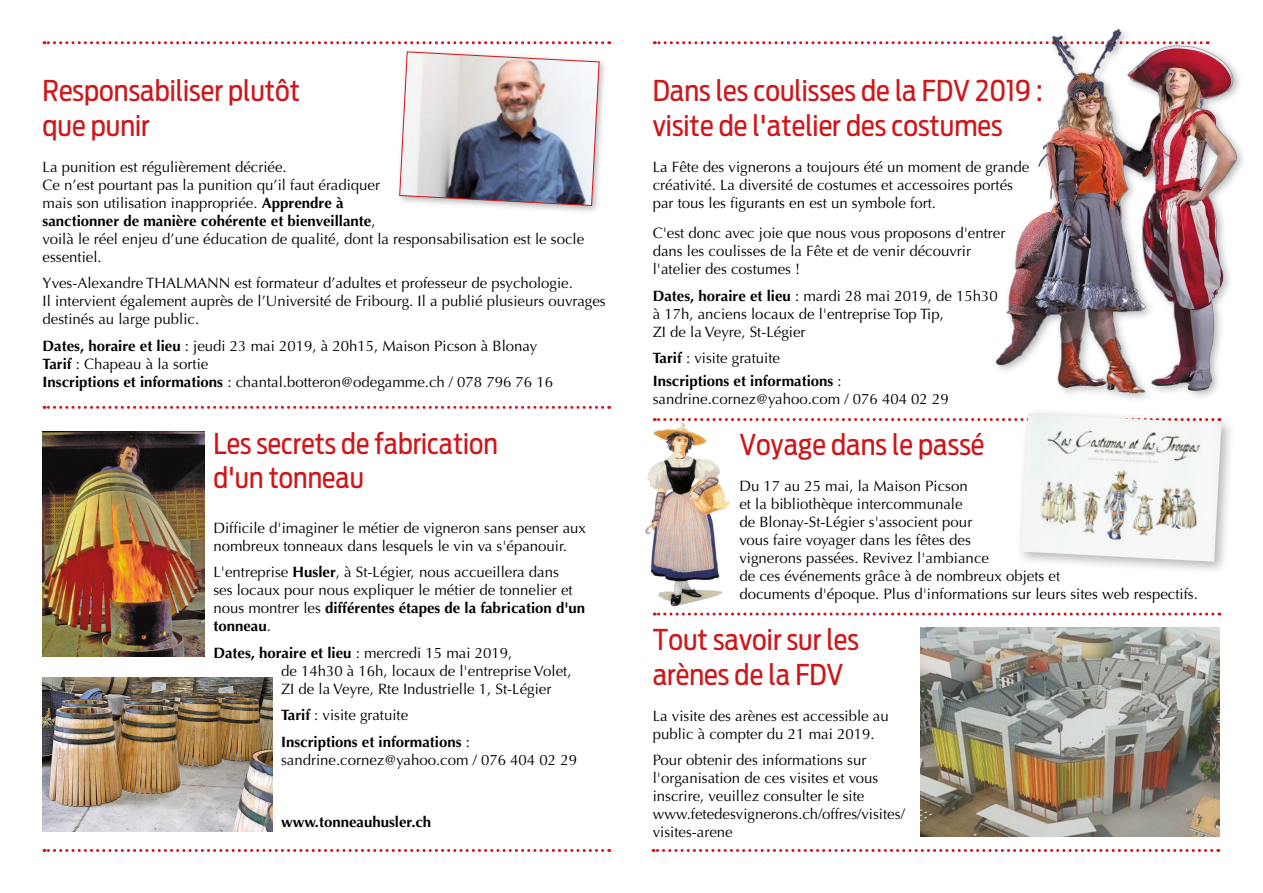
<style>
.page{position:relative;width:1263px;height:893px;background:#fff}
.page>*{position:absolute;margin:0;border:0;box-sizing:border-box;transform-origin:0 0}
.t1{font:28.5px/34.2px "Antenna Cond";color:#cd171a}
.t2{font:15px/18px "Optima";color:#000}
.t3{font:700 15px/26.5px "Optima";color:#000}
.s1{font-weight:700}
.s2{font-weight:400}
</style>
<div class="page">
<svg style="left:44px;top:41px;width:559px;height:3px"></svg>
<svg style="left:44px;top:849px;width:559px;height:3px"></svg>
<svg style="left:653px;top:849px;width:559px;height:3px"></svg>
<svg style="left:44px;top:406px;width:559px;height:3px"></svg>
<img style="left:43px;top:678px;width:230px;height:153px">
<img style="left:43px;top:431px;width:162px;height:226px">
<svg style="left:654px;top:41px;width:337px;height:3px"></svg>
<img style="left:992px;top:28px;width:251px;height:371px">
<svg style="left:654px;top:418px;width:358px;height:3px"></svg>
<svg style="left:654px;top:613px;width:559px;height:3px"></svg>
<div style="left:1014px;top:407px;width:221px;height:168px;background:#000;opacity:.3"></div>
<img style="left:1021px;top:413px;width:200px;height:149px">
<img style="left:645px;top:423px;width:85px;height:184px">
<img style="left:920px;top:627px;width:299px;height:210px">
<div style="left:395px;top:48px;width:213px;height:166px;background:#000;opacity:.3"></div>
<img style="left:399px;top:51px;width:200px;height:155px">
<h1 class="t1" style="left:43px;top:74px;width:259px">Responsabiliser plutôt que punir</h1>
<p class="t2" style="left:43px;top:158px;width:543px">La punition est régulièrement décriée.<br>Ce n’est pourtant pas la punition qu’il faut éradiquer<br>mais son utilisation inappropriée. <span class="s1">Apprendre à<br>sanctionner de manière cohérente et bienveillante</span>,<br>voilà le réel enjeu d’une éducation de qualité, dont la responsabilisation est le socle essentiel.</p>
<p class="t2" style="left:43px;top:274px;width:565px">Yves-Alexandre THALMANN est formateur d’adultes et professeur de psychologie.<br>Il intervient également auprès de l’Université de Fribourg. Il a publié plusieurs ouvrages destinés au large public.</p>
<p class="t2" style="left:43px;top:337px;width:512px"><span class="s1">Dates, horaire et lieu</span> : jeudi 23 mai 2019, à 20h15, Maison Picson à Blonay<br><span class="s1">Tarif</span> : Chapeau à la sortie<br><span class="s1">Inscriptions et informations</span> : chantal.botteron@odegamme.ch / 078 796 76 16</p>
<h1 class="t1" style="left:213px;top:427px;width:286px">Les secrets de fabrication d'un tonneau</h1>
<p class="t2" style="left:213px;top:519px;width:374px">Difficile d'imaginer le métier de vigneron sans penser aux nombreux tonneaux dans lesquels le vin va s'épanouir.</p>
<p class="t2" style="left:213px;top:563px;width:373px">L'entreprise <span class="s1">Husler</span>, à St-Légier, nous accueillera dans<br>ses locaux pour nous expliquer le métier de tonnelier et nous montrer les <span class="s1">différentes étapes de la fabrication d'un tonneau</span>.</p>
<p class="t2" style="left:281px;top:644px;width:292px;text-indent:-68px"><span class="s1">Dates, horaire et lieu</span> : mercredi 15 mai 2019,<br>de 14h30 à 16h, locaux de l'entreprise Volet,<br>ZI de la Veyre, Rte Industrielle 1, St-Légier</p>
<p class="t3" style="left:281px;top:702px;width:190px">Tarif <span class="s2">: visite gratuite<br></span>Inscriptions et informations <span class="s2">:</span></p>
<p class="t2" style="left:281px;top:751px;width:297px">sandrine.cornez@yahoo.com / 076 404 02 29</p>
<p class="t3" style="left:281px;top:809px;width:152px">www.tonneauhusler.ch</p>
<h1 class="t1" style="left:653px;top:74px;width:391px">Dans les coulisses de la FDV 2019 : visite de l'atelier des costumes</h1>
<p class="t2" style="left:653px;top:158px;width:378px">La Fête des vignerons a toujours été un moment de grande créativité. La diversité de costumes et accessoires portés par tous les figurants en est un symbole fort.</p>
<p class="t2" style="left:653px;top:225px;width:354px">C'est donc avec joie que nous vous proposons d'entrer dans les coulisses de la Fête et de venir découvrir l'atelier des costumes !</p>
<p class="t2" style="left:653px;top:287px;width:346px"><span class="s1">Dates, horaire et lieu</span> : mardi 28 mai 2019, de 15h30 à 17h, anciens locaux de l'entreprise Top Tip,<br>ZI de la Veyre, St-Légier</p>
<p class="t3" style="left:653px;top:347px;width:190px;line-height:22.2px">Tarif <span class="s2">: visite gratuite<br></span>Inscriptions et informations <span class="s2">:</span></p>
<p class="t2" style="left:653px;top:390px;width:297px">sandrine.cornez@yahoo.com / 076 404 02 29</p>
<h1 class="t1" style="left:739px;top:428px;width:247px">Voyage dans le passé</h1>
<p class="t2" style="left:739px;top:477px;width:460px">Du 17 au 25 mai, la Maison Picson<br>et la bibliothèque intercommunale<br>de Blonay-St-Légier s'associent pour<br>vous faire voyager dans les fêtes des<br>vignerons passées. Revivez l'ambiance<br>de ces événements grâce à de nombreux objets et<br>documents d'époque. Plus d'informations sur leurs sites web respectifs.</p>
<h1 class="t1" style="left:653px;top:623px;width:208px">Tout savoir sur les arènes de la FDV</h1>
<p class="t2" style="left:653px;top:707px;width:237px">La visite des arènes est accessible au public à compter du 21 mai 2019.</p>
<p class="t2" style="left:653px;top:751px;width:254px">Pour obtenir des informations sur l'organisation de ces visites et vous inscrire, veuillez consulter le site www.fetedesvignerons.ch/offres/visites/ visites-arene</p>
</div>
